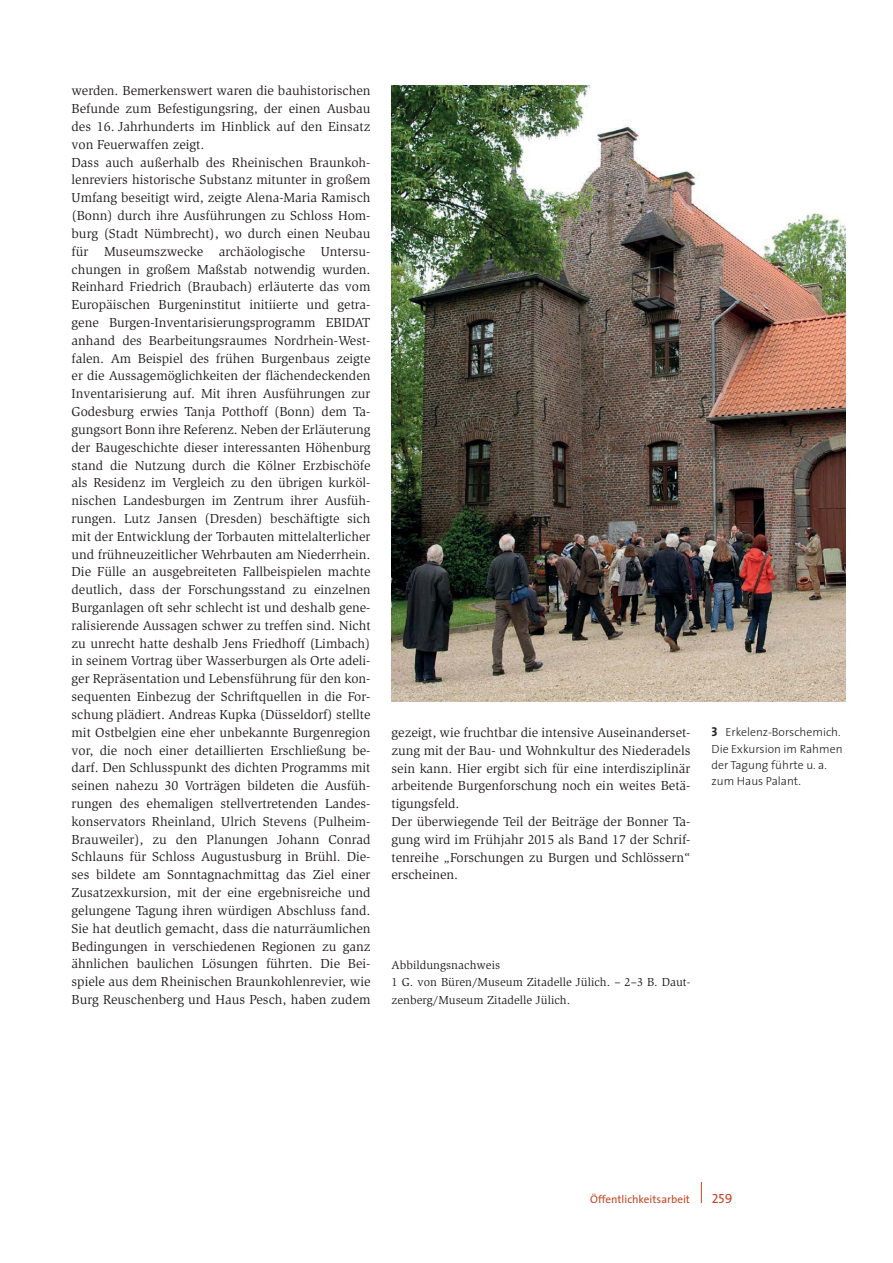
<style>
.page{position:relative;width:893px;height:1263px;background:#fff}
.page>*{position:absolute;margin:0;border:0;box-sizing:border-box;transform-origin:0 0}
.t1{font:13.35px/17.9px "Slimbach";color:#231f20}
.t2{font:13.35px "The Sans Caps";color:#c34727}
.t3{font:11.85px/17.9px "Slimbach";letter-spacing:.005em;color:#231f20}
.t4{font:300 11.85px/16.4px "The Sans";color:#231f20}
.t5{font:11.1px "The Sans";color:#c34727}
.s1{font-family:"The Sans Bold Caps";font-weight:400;font-size:12.9px}
</style>
<div class="page">
<svg style="left:701px;top:1182px;width:1px;height:21px"></svg>
<img style="left:391px;top:86px;width:454px;height:615px">
<p class="t1" style="left:72px;top:83px;width:300px">werden. Bemerkenswert waren die bauhistorischen Befunde zum Befestigungsring, der einen Ausbau des 16. Jahrhunderts im Hinblick auf den Einsatz von Feuerwaffen zeigt.<br>Dass auch außerhalb des Rheinischen Braunkoh&shy;lenreviers historische Substanz mitunter in großem Umfang beseitigt wird, zeigte Alena-Maria Ramisch (Bonn) durch ihre Ausführungen zu Schloss Hom&shy;burg (Stadt Nümbrecht), wo durch einen Neubau für Museumszwecke archäologische Untersu&shy;chungen in großem Maßstab notwendig wurden.<br>Reinhard Friedrich (Braubach) erläuterte das vom Europäischen Burgeninstitut initiierte und getra&shy;gene Burgen-Inventarisierungsprogramm EBIDAT anhand des Bearbeitungsraumes Nordrhein-West&shy;falen. Am Beispiel des frühen Burgenbaus zeigte er die Aussagemöglichkeiten der flächendeckenden Inventarisierung auf. Mit ihren Ausführungen zur Godesburg erwies Tanja Potthoff (Bonn) dem Ta&shy;gungsort Bonn ihre Referenz. Neben der Erläuterung der Baugeschichte dieser interessanten Höhenburg stand die Nutzung durch die Kölner Erzbischöfe als Residenz im Vergleich zu den übrigen kurköl&shy;nischen Landesburgen im Zentrum ihrer Ausfüh&shy;rungen. Lutz Jansen (Dresden) beschäftigte sich mit der Entwicklung der Torbauten mittelalterlicher und frühneuzeitlicher Wehrbauten am Niederrhein.<br>Die Fülle an ausgebreiteten Fallbeispielen machte deutlich, dass der Forschungsstand zu einzelnen Burganlagen oft sehr schlecht ist und deshalb gene&shy;ralisierende Aussagen schwer zu treffen sind. Nicht zu unrecht hatte deshalb Jens Friedhoff (Limbach) in seinem Vortrag über Wasserburgen als Orte adeli&shy;ger Repräsentation und Lebensführung für den kon&shy;sequenten Einbezug der Schriftquellen in die For&shy;schung plädiert. Andreas Kupka (Düsseldorf) stellte mit Ostbelgien eine eher unbekannte Burgenregion vor, die noch einer detaillierten Erschließung be&shy;darf. Den Schlusspunkt des dichten Programms mit seinen nahezu 30 Vorträgen bildeten die Ausfüh&shy;rungen des ehemaligen stellvertretenden Landes&shy;konservators Rheinland, Ulrich Stevens (Pulheim-Brauweiler), zu den Planungen Johann Conrad Schlauns für Schloss Augustusburg in Brühl. Die&shy;ses bildete am Sonntagnachmittag das Ziel einer Zusatzexkursion, mit der eine ergebnisreiche und gelungene Tagung ihren würdigen Abschluss fand.<br>Sie hat deutlich gemacht, dass die naturräumlichen Bedingungen in verschiedenen Regionen zu ganz ähnlichen baulichen Lösungen führten. Die Bei&shy;spiele aus dem Rheinischen Braunkohlenrevier, wie Burg Reuschenberg und Haus Pesch, haben zudem</p>
<p class="t1" style="left:391px;top:725px;width:300px">gezeigt, wie fruchtbar die intensive Auseinanderset&shy;zung mit der Bau- und Wohnkultur des Niederadels sein kann. Hier ergibt sich für eine interdisziplinär arbeitende Burgenforschung noch ein weites Betä&shy;tigungsfeld.<br>Der überwiegende Teil der Beiträge der Bonner Ta&shy;gung wird im Frühjahr 2015 als Band 17 der Schrif&shy;tenreihe „Forschungen zu Burgen und Schlössern“ erscheinen.</p>
<p class="t3" style="left:391px;top:957px;width:300px">Abbildungsnachweis<br>1 G. von Büren/Museum Zitadelle Jülich. – 2–3 B. Daut&shy;zenberg/Museum Zitadelle Jülich.</p>
<p class="t4" style="left:711px;top:725px;width:133px"><span class="s1">3</span> Erkelenz-Borschemich.<br>Die Exkursion im Rahmen der Tagung führte u. a. zum Haus Palant.</p>
<p class="t5" style="left:590px;top:1195px;width:101px">Öffentlichkeitsarbeit</p>
<p class="t2" style="left:712px;top:1194px;width:22px">259</p>
</div>
